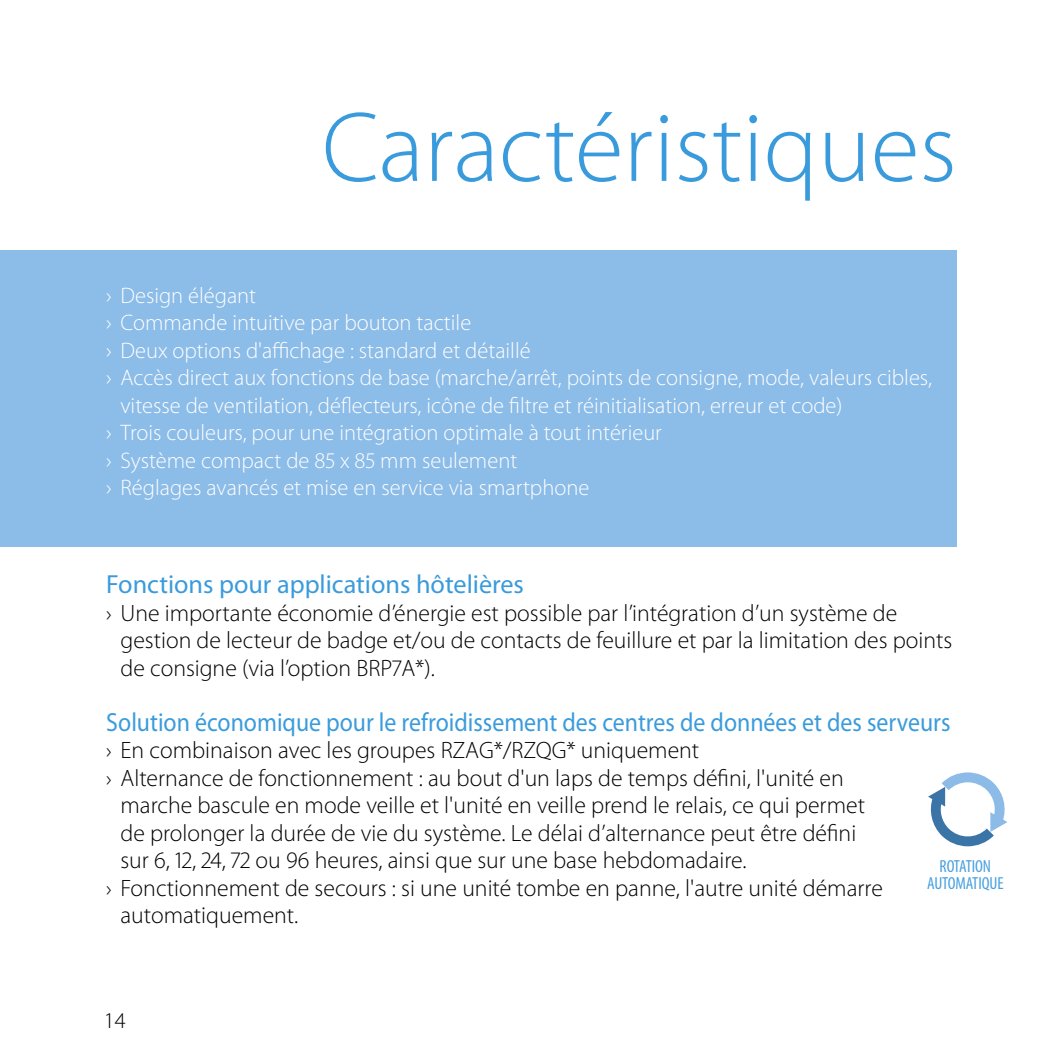
<style>
.page{position:relative;width:1063px;height:1063px;background:#fff}
.page>*{position:absolute;margin:0;border:0;box-sizing:border-box;transform-origin:0 0}
.t1{font:300 100px "Myriad Pro";color:#3a9bdc}
.t2{font:26.25px "Myriad Pro";color:#3a9bdc;scale:.91 1}
.t3{font:26.25px "Myriad Pro";color:#3a9bdc}
.t4{font:300 23.75px/27.5px "Myriad Pro";color:#000}
.t5{font:300 22.5px/27.5px "Myriad Pro";color:#fff}
.t6{font:300 22.5px "Myriad Pro";color:#000}
.t7{font:condensed 17.5px "Myriad Pro";letter-spacing:-.005em;color:#49a0df}
.s1{font-size:22.5px}
</style>
<div class="page">
<div style="left:0;top:250px;width:957px;height:296px;background:#8cbce8"></div>
<svg style="left:928px;top:772px;width:79px;height:74px"></svg>
<p class="t1" style="left:322px;top:87px;width:636px">Caractéristiques</p>
<p class="t5" style="left:106px;top:281px;width:151px">› Design élégant</p>
<p class="t5" style="left:106px;top:309px;width:367px">› Commande intuitive par bouton tactile</p>
<p class="t5" style="left:106px;top:336px;width:426px">› Deux options d'affichage : standard et détaillé</p>
<p class="t5" style="left:120px;top:364px;width:813px;text-indent:-14px">› Accès direct aux fonctions de base (marche/arrêt, points de consigne, mode, valeurs cibles, vitesse de ventilation, déflecteurs, icône de filtre et réinitialisation, erreur et code)</p>
<p class="t5" style="left:106px;top:419px;width:557px">› Trois couleurs, pour une intégration optimale à tout intérieur</p>
<p class="t5" style="left:106px;top:446px;width:413px">› Système compact de 85 x 85 mm seulement</p>
<p class="t5" style="left:106px;top:474px;width:485px">› Réglages avancés et mise en service via smartphone</p>
<p class="t3" style="left:106px;top:568px;width:419px">Fonctions pour applications hôtelières</p>
<p class="t4" style="left:120px;top:599px;width:833px;text-indent:-14px"><span class="s1">›</span> Une importante économie d’énergie est possible par l’intégration d’un système de gestion de lecteur de badge et/ou de contacts de feuillure et par la limitation des points de consigne (via l’option BRP7A*).</p>
<p class="t2" style="left:106px;top:706px;width:929px">Solution économique pour le refroidissement des centres de données et des serveurs</p>
<p class="t4" style="left:106px;top:736px;width:595px"><span class="s1">›</span> En combinaison avec les groupes RZAG*/RZQG* uniquement</p>
<p class="t4" style="left:120px;top:764px;width:746px;text-indent:-14px"><span class="s1">›</span> Alternance de fonctionnement : au bout d'un laps de temps défini, l'unité en marche bascule en mode veille et l'unité en veille prend le relais, ce qui permet de prolonger la durée de vie du système. Le délai d’alternance peut être défini sur 6, 12, 24, 72 ou 96 heures, ainsi que sur une base hebdomadaire.</p>
<p class="t4" style="left:120px;top:874px;width:764px;text-indent:-14px"><span class="s1">›</span> Fonctionnement de secours : si une unité tombe en panne, l'autre unité démarre automatiquement.</p>
<p class="t7" style="left:940px;top:855px;width:53px">ROTATION</p>
<p class="t7" style="left:927px;top:873px;width:78px">AUTOMATIQUE</p>
<p class="t6" style="left:104px;top:1007px;width:23px">14</p>
</div>
